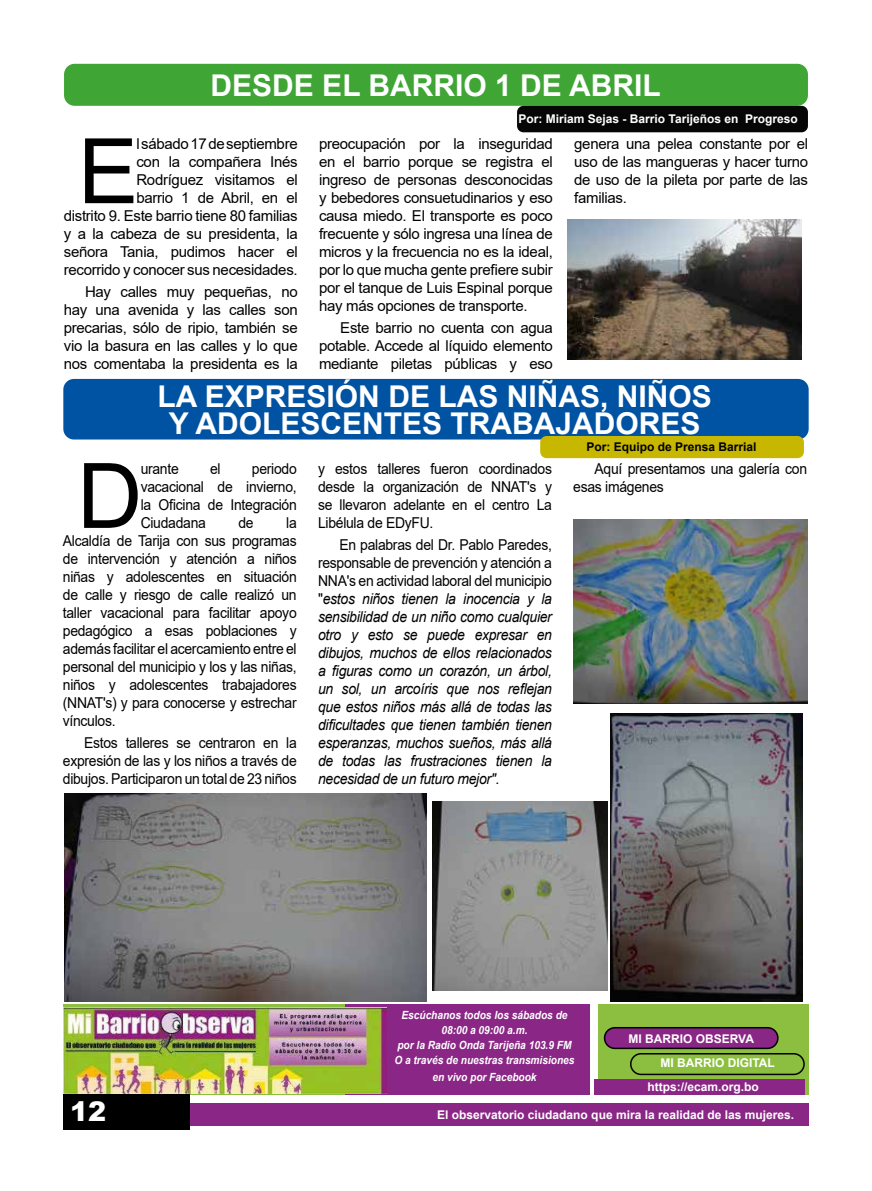
<style>
.page{position:relative;width:872px;height:1191px;background:#fff}
.page>*{position:absolute;margin:0;border:0;box-sizing:border-box;transform-origin:0 0}
.t1{font:90.45px "Arial";color:#000}
.t2{font:700 30px/27px "Arial";color:#fff;text-align:center}
.t3{font:900 27px "Arial";color:#fff}
.t4{font:15px/18px "Arial";letter-spacing:-.02em;color:#000;text-align:justify}
.t5{font:15px/18px "Arial";letter-spacing:-.02em;color:#000;text-align:justify;scale:.93 1}
.t6{font:italic 15px/18px "Arial";letter-spacing:-.02em;color:#000;text-align:justify;scale:.93 1}
.t7{font:700 12px "Arial";color:#fff}
.t8{font:700 12px "Arial";color:#000}
.t9{font:italic 700 11.25px/15px "Arial";color:#fff;text-align:center;scale:.9 1}
.s1{color:#000}
.s2{font-style:normal}
</style>
<div class="page">
<div style="left:598px;top:1004px;width:210px;height:91px;background:#8cbf3f"></div>
<svg style="left:63px;top:1004px;width:282px;height:91px"></svg>
<div style="left:189px;top:1103px;width:619px;height:22px;background:#8a2685"></div>
<div style="left:63px;top:1093px;width:126px;height:37px;background:#000"></div>
<div style="left:345px;top:1004px;width:244px;height:91px;background:#8a2685"></div>
<img style="left:63px;top:1007px;width:324px;height:86px">
<div style="left:604px;top:1027px;width:174px;height:21px;background:#8a2685;border-radius:10px"></div>
<div style="left:604px;top:1027px;width:174px;height:22px;border:2px solid #000;border-radius:10px"></div>
<div style="left:630px;top:1053px;width:174px;height:22px;border:2px solid #000;border-radius:10px"></div>
<div style="left:594px;top:1079px;width:210px;height:16px;background:#8a2685"></div>
<div style="left:63px;top:379px;width:745px;height:60px;background:#0053a2;border-radius:11px"></div>
<div style="left:540px;top:436px;width:264px;height:22px;background:#c8b700;border-radius:6px"></div>
<div style="left:64px;top:64px;width:744px;height:42px;background:#3fa535;border-radius:11px"></div>
<div style="left:517px;top:106px;width:291px;height:26px;background:#000;border-radius:6px"></div>
<img style="left:568px;top:219px;width:233px;height:140px">
<img style="left:64px;top:793px;width:362px;height:208px">
<img style="left:610px;top:713px;width:192px;height:288px">
<img style="left:433px;top:801px;width:174px;height:190px">
<img style="left:573px;top:519px;width:234px;height:185px">
<h2 class="t2" style="left:211px;top:72px;width:452px">DESDE EL BARRIO 1 DE ABRIL</h2>
<p class="t7" style="left:518px;top:111px;width:288px">Por: Miriam Sejas - Barrio Tarijeños en Progreso<span class="s1">o</span></p>
<p class="t4" style="left:64px;top:135px;width:235px;text-align:right">l sábado 17 de septiembre<br>con la compañera Inés<br>Rodríguez visitamos el<br>barrio 1 de Abril, en el<br>distrito 9. Este barrio tiene 80 familias y a la cabeza de su presidenta, la señora Tania, pudimos hacer el recorrido y conocer sus necesidades.</p>
<p class="t4" style="left:64px;top:283px;width:235px;text-indent:21px">Hay calles muy pequeñas, no hay una avenida y las calles son precarias, sólo de ripio, también se vio la basura en las calles y lo que nos comentaba la presidenta es la</p>
<h1 class="t1" style="left:78px;top:109px;width:62px">E</h1>
<p class="t4" style="left:319px;top:135px;width:235px">preocupación por la inseguridad en el barrio porque se registra el ingreso de personas desconocidas y bebedores consuetudinarios y eso causa miedo. El transporte es poco frecuente y sólo ingresa una línea de micros y la frecuencia no es la ideal, por lo que mucha gente prefiere subir por el tanque de Luis Espinal porque hay más opciones de transporte.</p>
<p class="t4" style="left:319px;top:319px;width:235px;text-indent:21px">Este barrio no cuenta con agua potable. Accede al líquido elemento mediante piletas públicas y eso</p>
<p class="t4" style="left:574px;top:135px;width:235px">genera una pelea constante por el uso de las mangueras y hacer turno de uso de la pileta por parte de las familias.</p>
<h2 class="t2" style="left:158px;top:383px;width:555px">LA EXPRESIÓN DE LAS NIÑAS, NIÑOS<br>Y ADOLESCENTES TRABAJADORES</h2>
<p class="t8" style="left:586px;top:439px;width:172px">Por: Equipo de Prensa Barrial</p>
<h1 class="t1" style="left:77px;top:434px;width:67px">D</h1>
<p class="t5" style="left:141px;top:459px;width:43px">urante</p>
<p class="t5" style="left:210px;top:459px;width:13px">el</p>
<p class="t5" style="left:141px;top:459px;width:169px;text-indent:111px">periodo vacacional de invierno, la Oficina de Integración Ciudadana</p>
<p class="t5" style="left:63px;top:513px;width:253px;text-indent:223px">la Alcaldía de Tarija con sus programas de intervención y atención a niños niñas y adolescentes en situación de calle y riesgo de calle realizó un taller vacacional para facilitar apoyo pedagógico a esas poblaciones y además facilitar el acercamiento entre el personal del municipio y los y las niñas, niños y adolescentes trabajadores (NNAT's) y para conocerse y estrechar vínculos.</p>
<p class="t5" style="left:63px;top:734px;width:253px;text-indent:21px">Estos talleres se centraron en la expresión de las y los niños a través de dibujos. Participaron un total de 23 niños</p>
<p class="t5" style="left:238px;top:513px;width:18px">de</p>
<p class="t5" style="left:318px;top:459px;width:253px">y estos talleres fueron coordinados desde la organización de NNAT's y se llevaron adelante en el centro La Libélula de EDyFU.</p>
<p class="t6" style="left:318px;top:536px;width:253px;text-indent:21px"><span class="s2">En palabras del Dr. Pablo Paredes, responsable de prevención y atención a NNA's en actividad laboral del municipio "</span>estos niños tienen la inocencia y la sensibilidad de un niño como cualquier otro y esto se puede expresar en dibujos, muchos de ellos relacionados a figuras como un corazón, un árbol, un sol, un arcoíris que nos reflejan que estos niños más allá de todas las dificultades que tienen también tienen esperanzas, muchos sueños, más allá de todas las frustraciones tienen la necesidad de un futuro mejor".</p>
<p class="t5" style="left:573px;top:459px;width:253px;text-indent:21px">Aquí presentamos una galería con esas imágenes</p>
<h3 class="t3" style="left:70px;top:1091px;width:38px">12</h3>
<p class="t9" style="left:394px;top:1008px;width:202px">Escúchanos todos los sábados de<br>08:00 a 09:00 a.m.<br>por la Radio Onda Tarijeña 103.9 FM<br>O a través de nuestras transmisiones</p>
<p class="t9" style="left:432px;top:1070px;width:117px">en vivo por Facebook</p>
<p class="t7" style="left:437px;top:1106px;width:358px">El observatorio ciudadano que mira la realidad de las mujeres.</p>
<p class="t7" style="left:628px;top:1030px;width:127px">MI BARRIO OBSERVA</p>
<p class="t7" style="left:660px;top:1054px;width:116px">MI BARRIO DIGITAL</p>
<p class="t7" style="left:647px;top:1078px;width:113px">https://ecam.org.bo</p>
</div>
